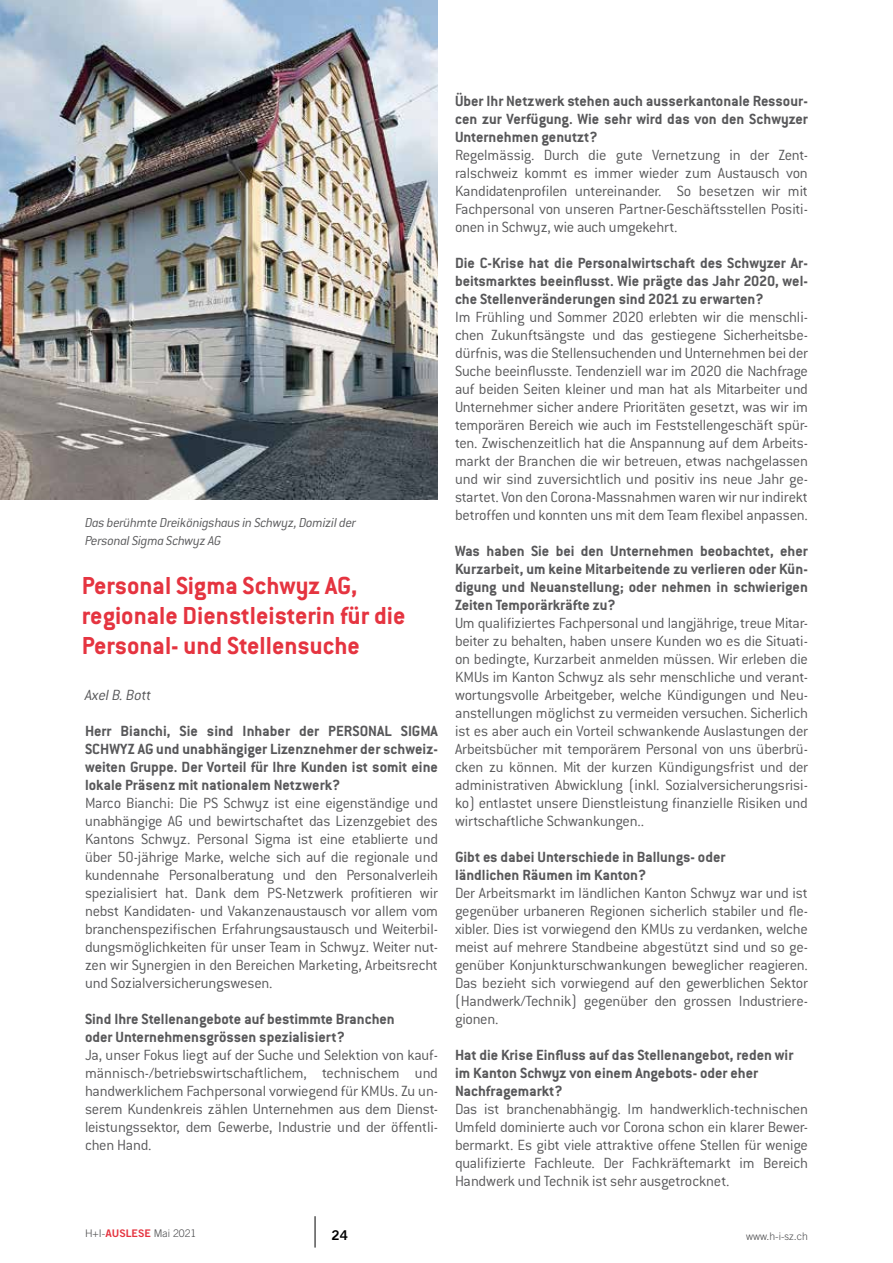
<style>
.page{position:relative;width:893px;height:1263px;background:#fff}
.page>*{position:absolute;margin:0;border:0;box-sizing:border-box;transform-origin:0 0}
.t1{font:700 27px/30px "Conduit ITC";color:#e53440}
.t2{font:300 16.2px/18px "Conduit ITC";letter-spacing:-.015em;color:#58585a;text-align:justify}
.t3{font:700 16.2px/18px "Conduit ITC";color:#58585a;text-align:justify}
.t4{font:italic 300 16.2px "Conduit ITC";letter-spacing:-.01em;color:#58585a}
.t5{font:italic 300 14.25px/18px "Conduit ITC";letter-spacing:-.02em;color:#58585a}
.t6{font:13.5px "Trade Gothic Bold Two";color:#000}
.t7{font:300 10.5px "Trade Gothic";color:#4b4b4d}
.s1{font-family:"Trade Gothic Bold Two";font-weight:400;color:#e53440}
</style>
<div class="page">
<hr style="left:315px;top:1216px;width:1px;height:31px;background:#000">
<img style="left:0;top:0;width:438px;height:500px">
<p class="t5" style="left:85px;top:514px;width:273px">Das berühmte Dreikönigshaus in Schwyz, Domizil der<br>Personal Sigma Schwyz AG</p>
<h1 class="t1" style="left:82px;top:570px;width:325px">Personal Sigma Schwyz AG, regionale Dienstleisterin für die<br>Personal- und Stellensuche</h1>
<p class="t4" style="left:85px;top:686px;width:68px">Axel B. Bott</p>
<p class="t3" style="left:85px;top:722px;width:354px">Herr Bianchi, Sie sind Inhaber der PERSONAL SIGMA SCHWYZ AG und unabhängiger Lizenznehmer der schweiz&shy;weiten Gruppe. Der Vorteil für Ihre Kunden ist somit eine lokale Präsenz mit nationalem Netzwerk?</p>
<p class="t2" style="left:85px;top:794px;width:354px">Marco Bianchi: Die PS Schwyz ist eine eigenständige und unabhängige AG und bewirtschaftet das Lizenzgebiet des Kantons Schwyz. Personal Sigma ist eine etablierte und über 50-jährige Marke, welche sich auf die regionale und kundennahe Personalberatung und den Personalverleih spezialisiert hat. Dank dem PS-Netzwerk profitieren wir nebst Kandidaten- und Vakanzenaustausch vor allem vom branchenspezifischen Erfahrungsaustausch und Weiterbil&shy;dungsmöglichkeiten für unser Team in Schwyz. Weiter nut&shy;zen wir Synergien in den Bereichen Marketing, Arbeitsrecht und Sozialversicherungswesen.</p>
<p class="t3" style="left:85px;top:1010px;width:311px">Sind Ihre Stellenangebote auf bestimmte Branchen oder Unternehmensgrössen spezialisiert?</p>
<p class="t2" style="left:85px;top:1046px;width:354px">Ja, unser Fokus liegt auf der Suche und Selektion von kauf&shy;männisch-/betriebswirtschaftlichem, technischem und handwerklichem Fachpersonal vorwiegend für KMUs. Zu un&shy;serem Kundenkreis zählen Unternehmen aus dem Dienst&shy;leistungssektor, dem Gewerbe, Industrie und der öffentli&shy;chen Hand.</p>
<p class="t3" style="left:455px;top:92px;width:354px">Über Ihr Netzwerk stehen auch ausserkantonale Ressour&shy;cen zur Verfügung. Wie sehr wird das von den Schwyzer Unternehmen genutzt?</p>
<p class="t2" style="left:455px;top:146px;width:354px">Regelmässig. Durch die gute Vernetzung in der Zent&shy;ralschweiz kommt es immer wieder zum Austausch von Kandidatenprofilen untereinander. So besetzen wir mit Fachpersonal von unseren Partner-Geschäftsstellen Positi&shy;onen in Schwyz, wie auch umgekehrt.</p>
<p class="t3" style="left:455px;top:254px;width:354px">Die C-Krise hat die Personalwirtschaft des Schwyzer Ar&shy;beitsmarktes beeinflusst. Wie prägte das Jahr 2020, wel&shy;che Stellenveränderungen sind 2021 zu erwarten?</p>
<p class="t2" style="left:455px;top:308px;width:354px">Im Frühling und Sommer 2020 erlebten wir die menschli&shy;chen Zukunftsängste und das gestiegene Sicherheitsbe&shy;dürfnis, was die Stellensuchenden und Unternehmen bei der Suche beeinflusste. Tendenziell war im 2020 die Nachfrage auf beiden Seiten kleiner und man hat als Mitarbeiter und Unternehmer sicher andere Prioritäten gesetzt, was wir im temporären Bereich wie auch im Feststellengeschäft spür&shy;ten. Zwischenzeitlich hat die Anspannung auf dem Arbeits&shy;markt der Branchen die wir betreuen, etwas nachgelassen und wir sind zuversichtlich und positiv ins neue Jahr ge&shy;startet. Von den Corona-Massnahmen waren wir nur indirekt betroffen und konnten uns mit dem Team flexibel anpassen.</p>
<p class="t3" style="left:455px;top:542px;width:354px">Was haben Sie bei den Unternehmen beobachtet, eher Kurzarbeit, um keine Mitarbeitende zu verlieren oder Kün&shy;digung und Neuanstellung; oder nehmen in schwierigen Zeiten Temporärkräfte zu?</p>
<p class="t2" style="left:455px;top:614px;width:354px">Um qualifiziertes Fachpersonal und langjährige, treue Mitar&shy;beiter zu behalten, haben unsere Kunden wo es die Situati&shy;on bedingte, Kurzarbeit anmelden müssen. Wir erleben die KMUs im Kanton Schwyz als sehr menschliche und verant&shy;wortungsvolle Arbeitgeber, welche Kündigungen und Neu&shy;anstellungen möglichst zu vermeiden versuchen. Sicherlich ist es aber auch ein Vorteil schwankende Auslastungen der Arbeitsbücher mit temporärem Personal von uns überbrü&shy;cken zu können. Mit der kurzen Kündigungsfrist und der administrativen Abwicklung (inkl. Sozialversicherungsrisi&shy;ko) entlastet unsere Dienstleistung finanzielle Risiken und wirtschaftliche Schwankungen..</p>
<p class="t3" style="left:455px;top:848px;width:272px">Gibt es dabei Unterschiede in Ballungs- oder ländlichen Räumen im Kanton?</p>
<p class="t2" style="left:455px;top:884px;width:354px">Der Arbeitsmarkt im ländlichen Kanton Schwyz war und ist gegenüber urbaneren Regionen sicherlich stabiler und fle&shy;xibler. Dies ist vorwiegend den KMUs zu verdanken, welche meist auf mehrere Standbeine abgestützt sind und so ge&shy;genüber Konjunkturschwankungen beweglicher reagieren.<br>Das bezieht sich vorwiegend auf den gewerblichen Sektor (Handwerk/Technik) gegenüber den grossen Industriere&shy;gionen.</p>
<p class="t3" style="left:455px;top:1046px;width:340px;text-align:left">Hat die Krise Einfluss auf das Stellenangebot, reden wir im Kanton Schwyz von einem Angebots- oder eher<br>Nachfragemarkt?</p>
<p class="t2" style="left:455px;top:1100px;width:354px">Das ist branchenabhängig. Im handwerklich-technischen Umfeld dominierte auch vor Corona schon ein klarer Bewer&shy;bermarkt. Es gibt viele attraktive offene Stellen für wenige qualifizierte Fachleute. Der Fachkräftemarkt im Bereich Handwerk und Technik ist sehr ausgetrocknet.</p>
<p class="t7" style="left:85px;top:1227px;width:113px">H+I-<span class="s1">AUSLESE</span> Mai 2021</p>
<p class="t6" style="left:331px;top:1227px;width:18px">24</p>
<p class="t7" style="left:746px;top:1230px;width:63px">www.h-i-sz.ch</p>
</div>
